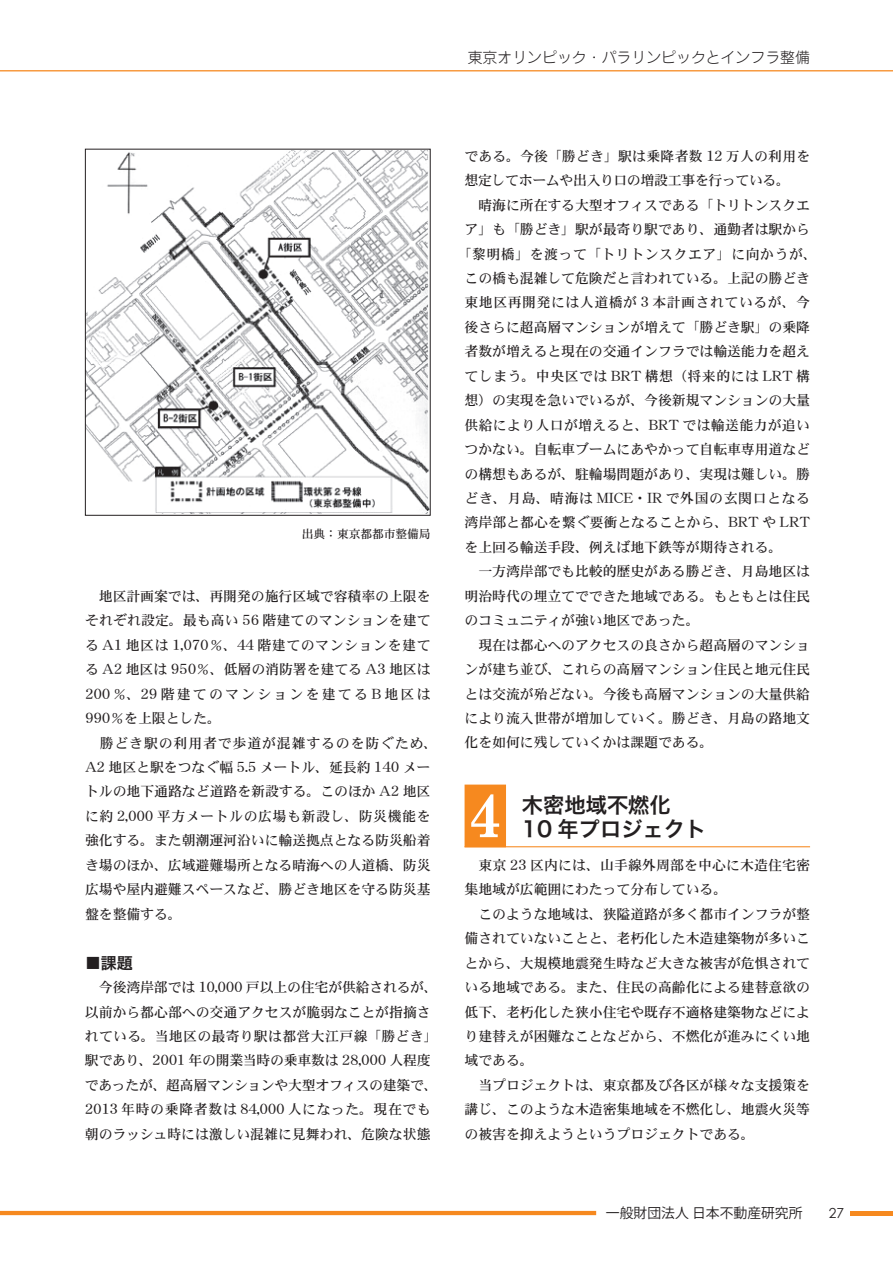
<style>
.page{position:relative;width:893px;height:1263px;background:#fff}
.page>*{position:absolute;margin:0;border:0;box-sizing:border-box;transform-origin:0 0}
.t1{font:700 61.65px "Century Schoolbook";color:#fff;scale:.95 1}
.t2{font:21.3px/23.4px "Hira Kaku Pro W6";color:#231f20}
.t3{font:15.9px "Hira Kaku Pro W6";color:#231f20}
.t4{font:300 14.85px "Jun 101 Pro";color:#231f20}
.t5{font:13.8px/24.5px "DFHS Mincho W5 WINP RKSJ H";color:#231f20}
.t6{font:13.8px "DFHS Mincho W5 WINP RKSJ H";letter-spacing:.045em;color:#231f20}
.t7{font:13.8px "DFHS Mincho W5 WINP RKSJ H";letter-spacing:.05em;color:#231f20}
.t8{font:13.8px "DFHS Mincho W5 WINP RKSJ H";letter-spacing:.02em;color:#231f20}
.t9{font:13.8px "DFHS Mincho W5 WINP RKSJ H";letter-spacing:.04em;color:#231f20}
.t10{font:13.8px "DFHS Mincho W5 WINP RKSJ H";letter-spacing:.03em;color:#231f20}
.t11{font:13.8px "DFHS Mincho W5 WINP RKSJ H";letter-spacing:-.02em;color:#231f20}
.t12{font:13.8px "Koz Go Pro";color:#231f20}
.t13{font:13.8px "Century Gothic";color:#231f20}
.t14{font:11.7px "DFHS Mincho W5 WINP RKSJ H";color:#231f20}
</style>
<div class="page">
<hr style="left:850px;top:1211px;width:43px;height:4px;background:#f6891f">
<hr style="left:0;top:1211px;width:596px;height:4px;background:#f6891f">
<div style="left:465px;top:784px;width:41px;height:63px;background:#f6891f"></div>
<hr style="left:465px;top:846px;width:345px;height:1px;background:#f6891f">
<hr style="left:0;top:70px;width:893px;height:1px;background:#f6891f">
<img style="left:87px;top:151px;width:342px;height:363px">
<div style="left:85px;top:149px;width:346px;height:367px;border:1px solid #231f20"></div>
<p class="t14" style="left:302px;top:528px;width:130px">出典：東京都都市整備局</p>
<p class="t5" style="left:85px;top:584px;width:354px">　地区計画案では、再開発の施行区域で容積率の上限をそれぞれ設定。最も高い 56 階建てのマンションを建てる A1 地区は 1,070％、44 階建てのマンションを建てる A2 地区は 950％、低層の消防署を建てる A3 地区は<br>200％、29階建てのマンションを建てるB地区は<br>990％を上限とした。<br>　勝どき駅の利用者で歩道が混雑するのを防ぐため、<br>A2 地区と駅をつなぐ幅 5.5 メートル、延長約 140 メートルの地下通路など道路を新設する。このほか A2 地区に約 2,000 平方メートルの広場も新設し、防災機能を強化する。また朝潮運河沿いに輸送拠点となる防災船着き場のほか、広域避難場所となる晴海への人道橋、防災広場や屋内避難スペースなど、勝どき地区を守る防災基盤を整備する。</p>
<p class="t3" style="left:85px;top:948px;width:49px">■課題</p>
<p class="t5" style="left:85px;top:975px;width:354px">　今後湾岸部では 10,000 戸以上の住宅が供給されるが、以前から都心部への交通アクセスが脆弱なことが指摘されている。当地区の最寄り駅は都営大江戸線「勝どき」駅であり、2001 年の開業当時の乗車数は 28,000 人程度であったが、超高層マンションや大型オフィスの建築で、<br>2013 年時の乗降者数は 84,000 人になった。現在でも朝のラッシュ時には激しい混雑に見舞われ、危険な状態</p>
<p class="t4" style="left:468px;top:46px;width:344px">東京オリンピック・パラリンピックとインフラ整備</p>
<p class="t8" style="left:464px;top:149px;width:347px">である。今後「勝どき」駅は乗降者数 12 万人の利用を</p>
<p class="t11" style="left:464px;top:173px;width:327px">想定してホームや出入り口の増設工事を行っている。</p>
<p class="t5" style="left:465px;top:192px;width:347px">　晴海に所在する大型オフィスである「トリトンスクエ</p>
<p class="t5" style="left:465px;top:217px;width:347px">ア」も「勝どき」駅が最寄り駅であり、通勤者は駅から</p>
<p class="t6" style="left:458px;top:247px;width:361px">「黎明橋」を渡って「トリトンスクエア」に向かうが、</p>
<p class="t5" style="left:465px;top:266px;width:347px">この橋も混雑して危険だと言われている。上記の勝どき</p>
<p class="t6" style="left:465px;top:296px;width:347px">東地区再開発には人道橋が 3 本計画されているが、今</p>
<p class="t5" style="left:465px;top:315px;width:347px">後さらに超高層マンションが増えて「勝どき駅」の乗降</p>
<p class="t5" style="left:465px;top:339px;width:347px">者数が増えると現在の交通インフラでは輸送能力を超え</p>
<p class="t9" style="left:465px;top:369px;width:347px">てしまう。中央区では BRT 構想（将来的には LRT 構</p>
<p class="t5" style="left:465px;top:388px;width:347px">想）の実現を急いでいるが、今後新規マンションの大量</p>
<p class="t10" style="left:465px;top:418px;width:347px">供給により人口が増えると、BRT では輸送能力が追い</p>
<p class="t5" style="left:465px;top:437px;width:347px">つかない。自転車ブームにあやかって自転車専用道など</p>
<p class="t5" style="left:465px;top:461px;width:347px">の構想もあるが、駐輪場問題があり、実現は難しい。勝</p>
<p class="t7" style="left:465px;top:491px;width:347px">どき、月島、晴海は MICE・IR で外国の玄関口となる</p>
<p class="t5" style="left:465px;top:510px;width:347px">湾岸部と都心を繋ぐ要衝となることから、BRT や LRT</p>
<p class="t5" style="left:465px;top:535px;width:319px">を上回る輸送手段、例えば地下鉄等が期待される。</p>
<p class="t5" style="left:465px;top:559px;width:347px">　一方湾岸部でも比較的歴史がある勝どき、月島地区は</p>
<p class="t5" style="left:465px;top:584px;width:347px">明治時代の埋立てでできた地域である。もともとは住民</p>
<p class="t5" style="left:465px;top:608px;width:236px">のコミュニティが強い地区であった。</p>
<p class="t5" style="left:465px;top:632px;width:347px">　現在は都心へのアクセスの良さから超高層のマンショ</p>
<p class="t5" style="left:465px;top:657px;width:347px">ンが建ち並び、これらの高層マンション住民と地元住民</p>
<p class="t5" style="left:465px;top:681px;width:347px">とは交流が殆どない。今後も高層マンションの大量供給</p>
<p class="t5" style="left:465px;top:706px;width:347px">により流入世帯が増加していく。勝どき、月島の路地文</p>
<p class="t5" style="left:465px;top:730px;width:250px">化を如何に残していくかは課題である。</p>
<h1 class="t1" style="left:468px;top:767px;width:37px">4</h1>
<h2 class="t2" style="left:522px;top:793px;width:186px">木密地域不燃化<br>10 年プロジェクト</h2>
<p class="t5" style="left:465px;top:853px;width:347px">　東京 23 区内には、山手線外周部を中心に木造住宅密集地域が広範囲にわたって分布している。<br>　このような地域は、狭隘道路が多く都市インフラが整備されていないことと、老朽化した木造建築物が多いことから、大規模地震発生時など大きな被害が危惧されている地域である。また、住民の高齢化による建替意欲の低下、老朽化した狭小住宅や既存不適格建築物などにより建替えが困難なことなどから、不燃化が進みにくい地域である。<br>　当プロジェクトは、東京都及び各区が様々な支援策を講じ、このような木造密集地域を不燃化し、地震火災等の被害を抑えようというプロジェクトである。</p>
<p class="t12" style="left:606px;top:1204px;width:198px">一般財団法人 日本不動産研究所</p>
<p class="t13" style="left:829px;top:1203px;width:17px">27</p>
</div>
